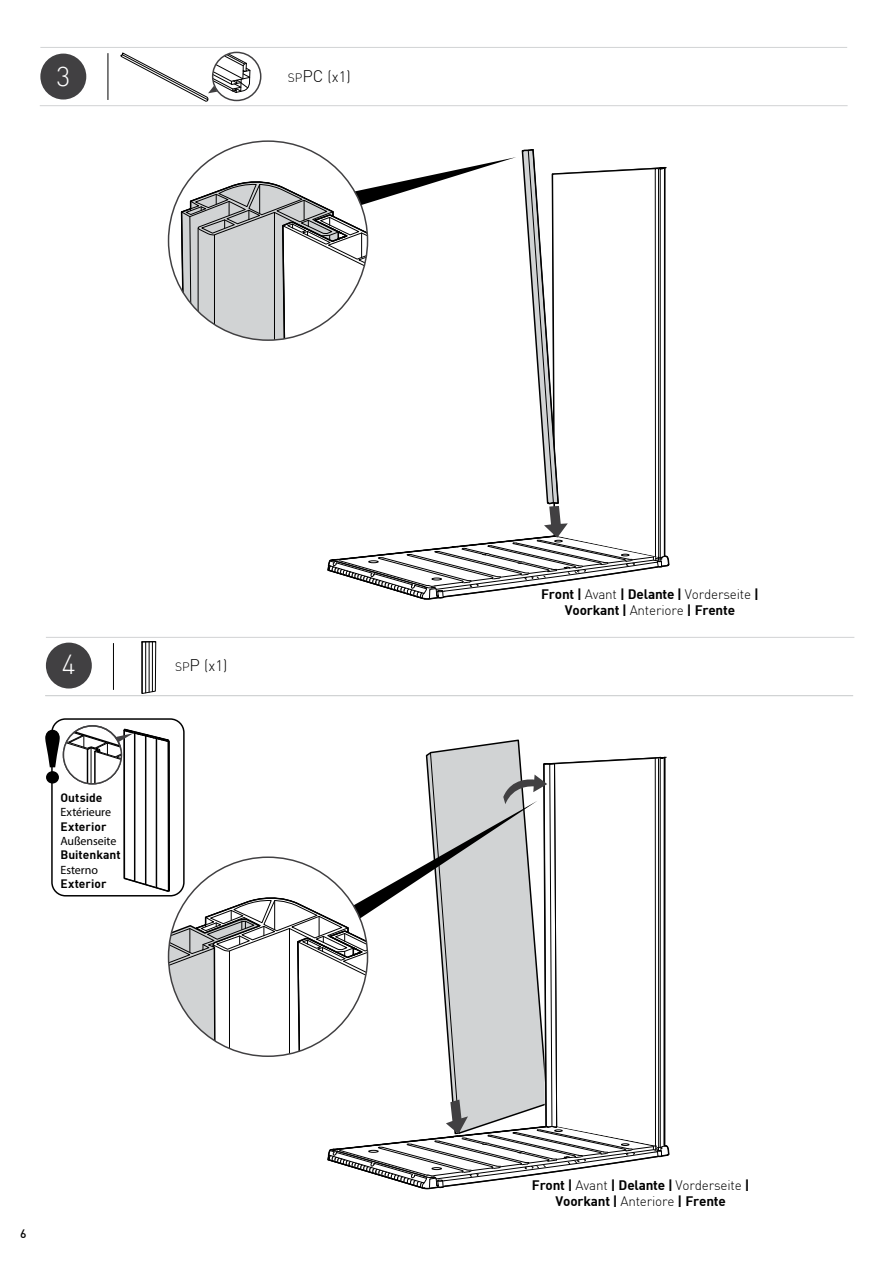
<style>
.page{position:relative;width:893px;height:1263px;background:#fff}
.page>*{position:absolute;margin:0;border:0;box-sizing:border-box;transform-origin:0 0}
.t1{font:300 27px "DIN";color:#fff}
.t2{font:300 15px "DIN";color:#000}
.t3{font:700 13.5px/16.2px "DIN";letter-spacing:-.015em;color:#000;text-align:center}
.t4{font:700 12px "DIN";letter-spacing:.005em;color:#000}
.t5{font:12px "DIN Pro";letter-spacing:-.005em;color:#000}
.t6{font:500 12px "DIN";color:#000}
.s1{font-size:12px}
.s2{font-size:16.5px}
.s3{font-weight:300}
</style>
<div class="page">
<hr style="left:40px;top:105px;width:808px;height:1px;background:#d1d3d4">
<hr style="left:40px;top:47px;width:807px;height:1px;background:#d1d3d4">
<hr style="left:108px;top:53px;width:1px;height:47px;background:#000">
<div style="left:40px;top:54px;width:46px;height:46px;background:#414042;border-radius:50%"></div>
<svg style="left:121px;top:52px;width:129px;height:50px"></svg>
<hr style="left:46px;top:637px;width:808px;height:1px;background:#d1d3d4">
<hr style="left:45px;top:695px;width:808px;height:1px;background:#d1d3d4">
<div style="left:46px;top:643px;width:46px;height:45px;background:#414042;border-radius:50%"></div>
<hr style="left:113px;top:643px;width:1px;height:47px;background:#000">
<svg style="left:141px;top:641px;width:15px;height:53px"></svg>
<svg style="left:180px;top:148px;width:490px;height:452px"></svg>
<svg style="left:45px;top:726px;width:625px;height:464px"></svg>
<h1 class="t1" style="left:56px;top:62px;width:15px">3</h1>
<p class="t2" style="left:288px;top:69px;width:64px"><span class="s1">SP</span><span class="s2">PC</span> (x1)</p>
<h1 class="t1" style="left:62px;top:650px;width:15px">4</h1>
<p class="t2" style="left:175px;top:658px;width:54px"><span class="s1">SP</span><span class="s2">P</span> (x1)</p>
<p class="t4" style="left:60px;top:792px;width:44px">Outside</p>
<p class="t5" style="left:60px;top:805px;width:52px">Extérieure</p>
<p class="t4" style="left:60px;top:821px;width:48px">Exterior</p>
<p class="t5" style="left:60px;top:834px;width:57px">Außenseite</p>
<p class="t4" style="left:60px;top:850px;width:62px">Buitenkant</p>
<p class="t5" style="left:60px;top:862px;width:39px">Esterno</p>
<p class="t4" style="left:60px;top:879px;width:48px">Exterior</p>
<p class="t6" style="left:20px;top:1227px;width:8px">6</p>
<p class="t3" style="left:541px;top:587px;width:219px">Front | <span class="s3">Avant</span> | Delante | <span class="s3">Vorderseite</span> |<br>Voorkant | <span class="s3">Anteriore</span> | Frente</p>
<p class="t3" style="left:532px;top:1177px;width:219px">Front | <span class="s3">Avant</span> | Delante | <span class="s3">Vorderseite</span> |<br>Voorkant | <span class="s3">Anteriore</span> | Frente</p>
</div>
